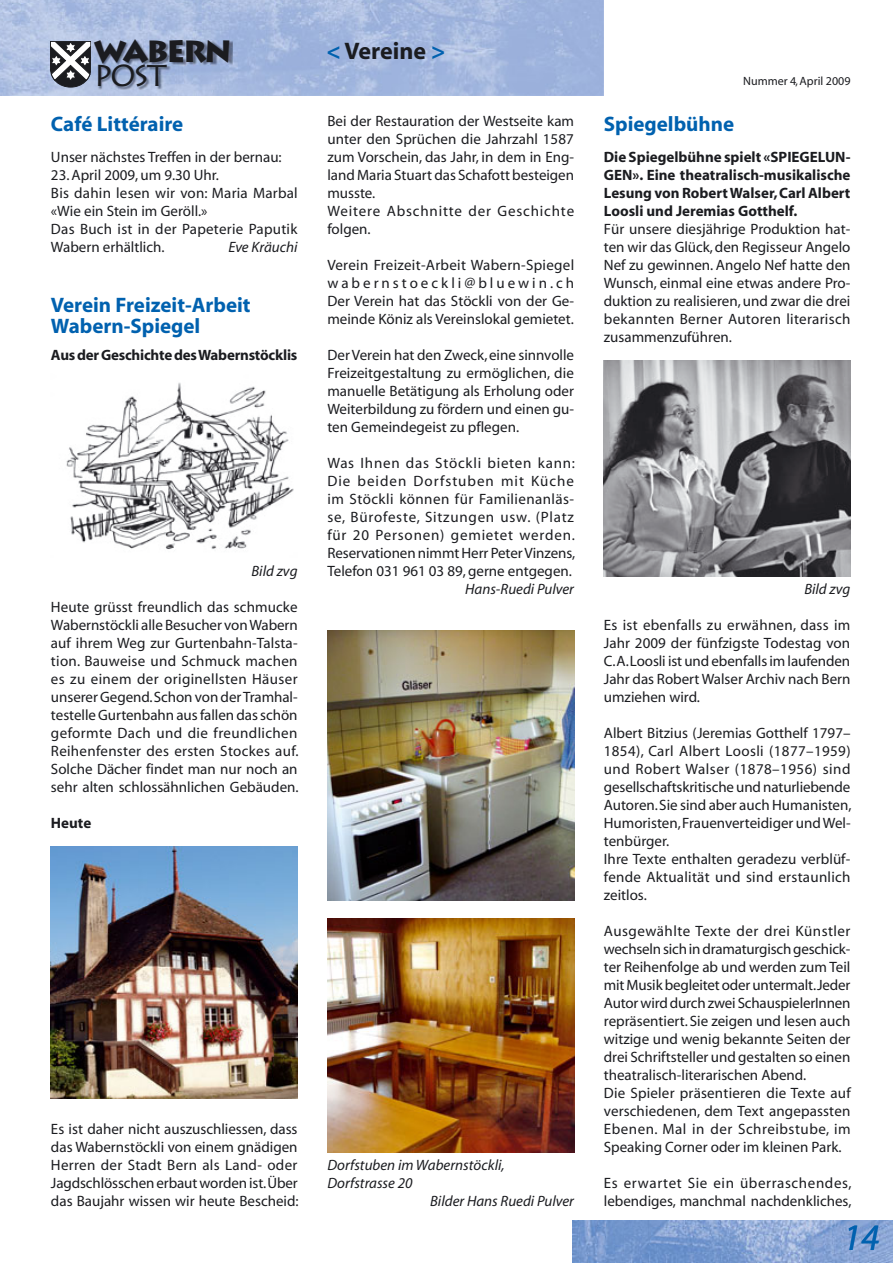
<style>
.page{position:relative;width:893px;height:1263px;background:#fff}
.page>*{position:absolute;margin:0;border:0;box-sizing:border-box;transform-origin:0 0}
.t1{font:italic 37.5px "Myriad";color:#0061af}
.t2{font:900 30.3px "Lithos";letter-spacing:-.07em;color:#1b1c20}
.t3{font:30.3px "Lithos";color:#1b1c20}
.t4{font:700 24px "Myriad";color:#1b1c20}
.t5{font:700 21px/21px "Myriad";color:#0061af}
.t6{font:15px/18px "Myriad";color:#1b1c20;text-align:justify}
.t7{font:700 15px/18px "Myriad";color:#1b1c20;text-align:justify}
.t8{font:italic 15px "Myriad";color:#1b1c20}
.t9{font:12px "Myriad";color:#1b1c20}
.s1{color:#0061af}
</style>
<div class="page">
<img style="left:1px;top:0;width:603px;height:96px">
<img style="left:95px;top:40px;width:138px;height:50px">
<svg style="left:50px;top:41px;width:41px;height:46px"></svg>
<img style="left:572px;top:1220px;width:321px;height:42px">
<img style="left:66px;top:382px;width:228px;height:168px">
<img style="left:51px;top:846px;width:247px;height:252px">
<img style="left:327px;top:630px;width:247px;height:270px">
<img style="left:327px;top:918px;width:247px;height:234px">
<img style="left:604px;top:360px;width:246px;height:216px">
<h2 class="t2" style="left:94px;top:34px;width:139px">WABERN</h2>
<h2 class="t3" style="left:94px;top:57px;width:75px">Post</h2>
<h3 class="t5" style="left:51px;top:115px;width:134px">Café Littéraire</h3>
<p class="t6" style="left:51px;top:149px;width:232px">Unser nächstes Treffen in der bernau:</p>
<p class="t6" style="left:51px;top:167px;width:248px;text-align:left">23. April 2009, um 9.30 Uhr.<br>Bis dahin lesen wir von: Maria Marbal «Wie ein Stein im Geröll.»<br>Das Buch ist in der Papeterie Paputik<br>Wabern erhältlich.</p>
<p class="t8" style="left:228px;top:241px;width:71px">Eve Kräuchi</p>
<h3 class="t5" style="left:51px;top:296px;width:201px">Verein Freizeit-Arbeit<br>Wabern-Spiegel</h3>
<p class="t7" style="left:51px;top:347px;width:248px">Aus der Geschichte des Wabernstöcklis</p>
<p class="t8" style="left:251px;top:565px;width:48px">Bild zvg</p>
<p class="t6" style="left:51px;top:599px;width:249px">Heute grüsst freundlich das schmucke Wabernstöckli alle Besucher von Wabern auf ihrem Weg zur Gurtenbahn-Talsta&shy;tion. Bauweise und Schmuck machen es zu einem der originellsten Häuser unserer Gegend. Schon von der Tramhal&shy;testelle Gurtenbahn aus fallen das schön geformte Dach und die freundlichen Reihenfenster des ersten Stockes auf.<br>Solche Dächer findet man nur noch an sehr alten schlossähnlichen Gebäuden.</p>
<p class="t7" style="left:51px;top:815px;width:42px">Heute</p>
<p class="t6" style="left:51px;top:1121px;width:249px">Es ist daher nicht auszuschliessen, dass das Wabernstöckli von einem gnädigen Herren der Stadt Bern als Land- oder Jagdschlösschen erbaut worden ist. Über das Baujahr wissen wir heute Bescheid:</p>
<h3 class="t4" style="left:326px;top:42px;width:120px"><span class="s1">&lt;</span> Vereine <span class="s1">&gt;</span></h3>
<p class="t6" style="left:327px;top:113px;width:248px;text-align:left">Bei der Restauration der Westseite kam unter den Sprüchen die Jahrzahl 1587 zum Vorschein, das Jahr, in dem in Eng&shy;land Maria Stuart das Schafott besteigen musste.<br>Weitere Abschnitte der Geschichte folgen.</p>
<p class="t6" style="left:327px;top:257px;width:248px">Verein Freizeit-Arbeit Wabern-Spiegel wabernstoeckli@bluewin.ch Der Verein hat das Stöckli von der Ge&shy;meinde Köniz als Vereinslokal gemietet.</p>
<p class="t6" style="left:327px;top:347px;width:248px">Der Verein hat den Zweck, eine sinnvolle Freizeitgestaltung zu ermöglichen, die manuelle Betätigung als Erholung oder Weiterbildung zu fördern und einen gu&shy;ten Gemeindegeist zu pflegen.</p>
<p class="t6" style="left:327px;top:455px;width:249px">Was Ihnen das Stöckli bieten kann:<br>Die beiden Dorfstuben mit Küche im Stöckli können für Familienanläs&shy;se, Bürofeste, Sitzungen usw. (Platz für 20 Personen) gemietet werden.<br>Reservationen nimmt Herr Peter Vinzens, Telefon 031 961 03 89, gerne entgegen.</p>
<p class="t8" style="left:465px;top:583px;width:110px">Hans-Ruedi Pulver</p>
<p class="t8" style="left:327px;top:1159px;width:179px">Dorfstuben im Wabernstöckli,</p>
<p class="t8" style="left:327px;top:1177px;width:87px">Dorfstrasse 20</p>
<p class="t8" style="left:430px;top:1195px;width:145px">Bilder Hans Ruedi Pulver</p>
<p class="t9" style="left:743px;top:77px;width:109px">Nummer 4, April 2009</p>
<h3 class="t5" style="left:604px;top:115px;width:132px">Spiegelbühne</h3>
<p class="t7" style="left:604px;top:149px;width:248px">Die Spiegelbühne spielt «SPIEGELUN-GEN». Eine theatralisch-musikalische Lesung von Robert Walser, Carl Albert Loosli und Jeremias Gotthelf.</p>
<p class="t6" style="left:604px;top:221px;width:248px">Für unsere diesjährige Produktion hat&shy;ten wir das Glück, den Regisseur Angelo Nef zu gewinnen. Angelo Nef hatte den Wunsch, einmal eine etwas andere Pro&shy;duktion zu realisieren, und zwar die drei bekannten Berner Autoren literarisch zusammenzuführen.</p>
<p class="t8" style="left:804px;top:583px;width:48px">Bild zvg</p>
<p class="t6" style="left:604px;top:617px;width:248px">Es ist ebenfalls zu erwähnen, dass im Jahr 2009 der fünfzigste Todestag von C. A. Loosli ist und ebenfalls im laufenden Jahr das Robert Walser Archiv nach Bern umziehen wird.</p>
<p class="t6" style="left:604px;top:725px;width:249px;text-align:left">Albert Bitzius (Jeremias Gotthelf 1797– 1854), Carl Albert Loosli (1877–1959) und Robert Walser (1878–1956) sind gesellschaftskritische und naturliebende Autoren. Sie sind aber auch Humanisten, Humoristen, Frauenverteidiger und Wel&shy;tenbürger.<br>Ihre Texte enthalten geradezu verblüf&shy;fende Aktualität und sind erstaunlich zeitlos.</p>
<p class="t6" style="left:604px;top:923px;width:248px;text-align:left">Ausgewählte Texte der drei Künstler wechseln sich in dramaturgisch geschick&shy;ter Reihenfolge ab und werden zum Teil mit Musik begleitet oder untermalt. Jeder Autor wird durch zwei SchauspielerInnen repräsentiert. Sie zeigen und lesen auch witzige und wenig bekannte Seiten der drei Schriftsteller und gestalten so einen theatralisch-literarischen Abend.<br>Die Spieler präsentieren die Texte auf verschiedenen, dem Text angepassten Ebenen. Mal in der Schreibstube, im Speaking Corner oder im kleinen Park.</p>
<p class="t6" style="left:604px;top:1175px;width:249px">Es erwartet Sie ein überraschendes, lebendiges, manchmal nachdenkliches,</p>
<h1 class="t1" style="left:843px;top:1223px;width:38px">14</h1>
</div>
